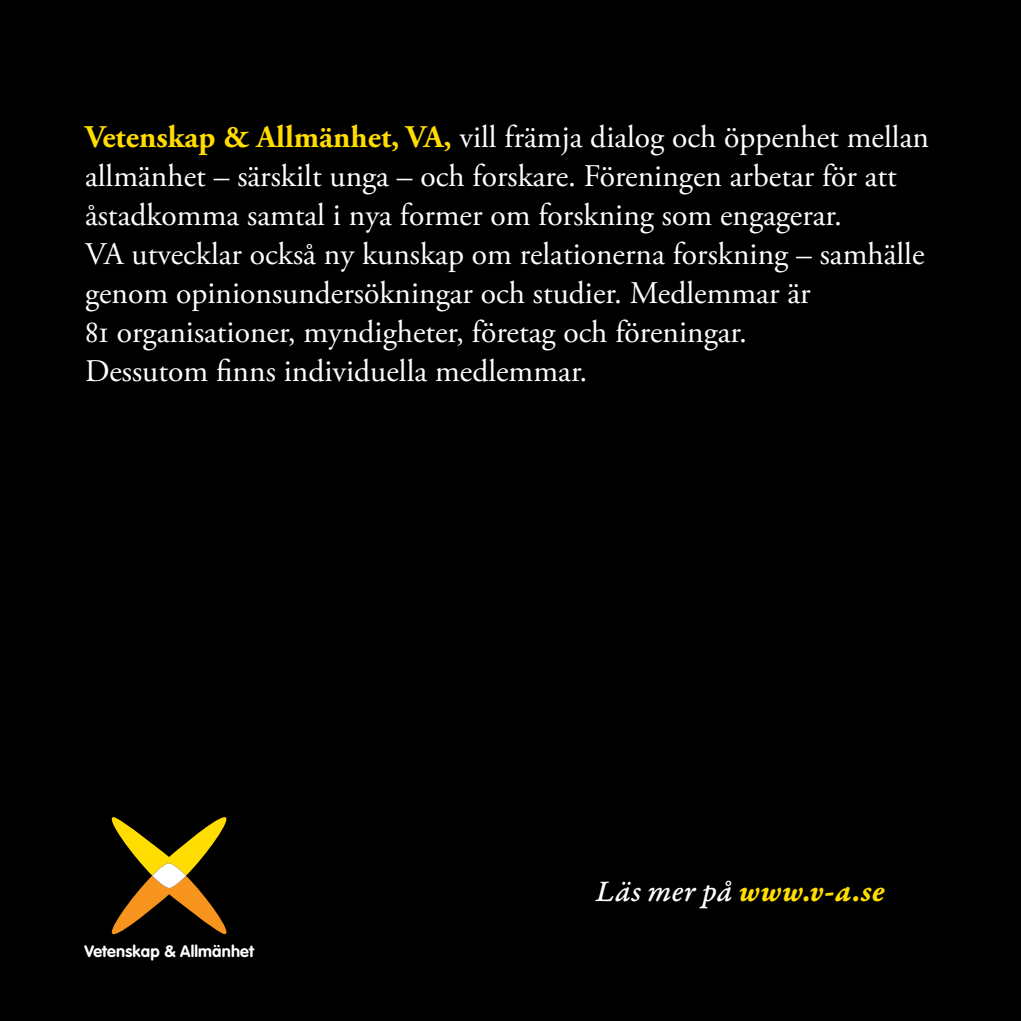
<style>
.page{position:relative;width:1021px;height:1021px;background:#fff}
.page>*{position:absolute;margin:0;border:0;box-sizing:border-box;transform-origin:0 0}
.t1{font:31.5px/39px "Adobe Garamond Pro";color:#fff}
.t2{font:31.5px "Garamond Premr Pro Bd It Capt";color:#fd0}
.t3{font:700 16.2px "VAG Rounded Std";letter-spacing:.01em;color:#fff}
.s1{font-weight:700;color:#fd0}
.s2{font-family:"Garamond Premr Pro Med It Capt";color:#fff}
</style>
<div class="page">
<div style="left:0;top:0;width:1020px;height:1020px;background:#000"></div>
<img style="left:109px;top:815px;width:121px;height:123px">
<svg style="left:104px;top:817px;width:130px;height:117px"></svg>
<svg style="left:152px;top:863px;width:34px;height:25px"></svg>
<p class="t1" style="left:85px;top:119px;width:845px;text-indent:-62px"><sup>26</sup> <span class="s1">Vetenskap &amp; Allmänhet, VA,</span> vill främja dialog och öppenhet mellan allmänhet – särskilt unga – och forskare. Föreningen arbetar för att åstadkomma samtal i nya former om forskning som engagerar.<br>VA utvecklar också ny kunskap om relationerna forskning – samhälle genom opinionsundersökningar och studier. Medlemmar är<br>81 organisationer, myndigheter, företag och föreningar.<br>Dessutom finns individuella medlemmar.</p>
<p class="t3" style="left:84px;top:941px;width:171px">Vetenskap &amp; Allmänhet</p>
<p class="t2" style="left:596px;top:871px;width:290px"><span class="s2">Läs mer på</span> www.v-a.se</p>
</div>
